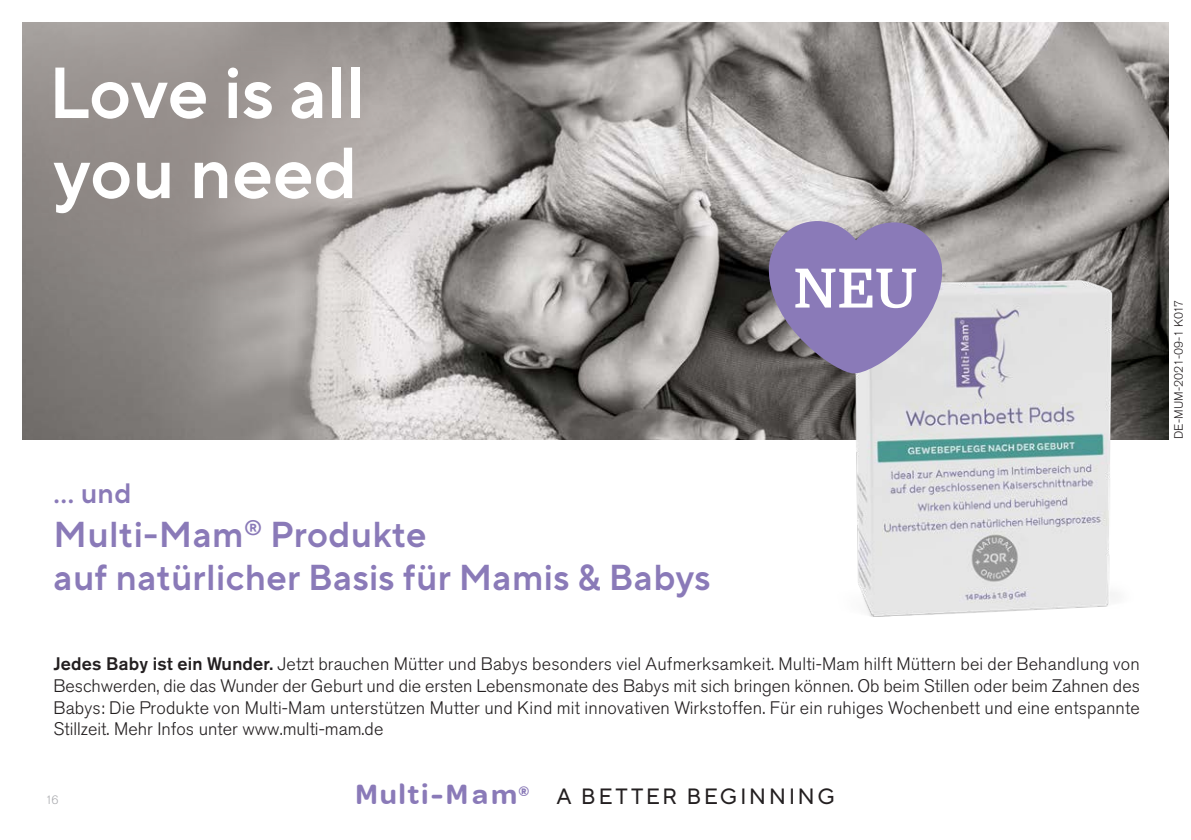
<style>
.page{position:relative;width:1191px;height:840px;background:#fff}
.page>*{position:absolute;margin:0;border:0;box-sizing:border-box;transform-origin:0 0}
.t1{font:600 72px/80px "TT Norms Pro";color:#fff}
.t2{font:54px "Domine";color:#fff}
.t3{font:600 36px/43.6px "TT Norms Pro";letter-spacing:.01em;color:#8a7ab8}
.t4{font:600 28px "TT Norms Pro";color:#8a7ab8}
.t5{font:22px "TT Norms Pro";letter-spacing:.11em;color:#231f20}
.t6{font:300 18px/21.6px "Akzidenz Grotesk Std";color:#231f20;text-align:justify}
.t7{font:300 12px "Akzidenz Grotesk Std";color:#231f20}
.t8{font:300 12px "Akzidenz Grotesk Std";color:#a8a9ad}
.s1{font-weight:500}
.s2{font-family:"Omnes";font-weight:600;font-size:29.4px;color:#8a7ab8}
</style>
<div class="page">
<img style="left:23px;top:23px;width:1145px;height:416px">
<img style="left:836px;top:280px;width:299px;height:337px">
<svg style="left:768px;top:220px;width:174px;height:154px;background:#8f83b0"></svg>
<svg style="left:23px;top:23px;width:506px;height:277px;background:#9e9996"></svg>
<h1 class="t1" style="left:49px;top:47px;width:318px">Love is all you need</h1>
<h3 class="t4" style="left:54px;top:472px;width:79px">... und</h3>
<h3 class="t3" style="left:54px;top:509px;width:658px">Multi-Mam<sup>®</sup> Produkte<br>auf natürlicher Basis für Mamis &amp; Babys</h3>
<h2 class="t2" style="left:793px;top:258px;width:126px">NEU</h2>
<p class="t6" style="left:54px;top:653px;width:1088px"><span class="s1">Jedes Baby ist ein Wunder.</span> Jetzt brauchen Mütter und Babys besonders viel Aufmerksamkeit. Multi-Mam hilft Müttern bei der Behandlung von Beschwerden, die das Wunder der Geburt und die ersten Lebensmonate des Babys mit sich bringen können. Ob beim Stillen oder beim Zahnen des Babys: Die Produkte von Multi-Mam unterstützen Mutter und Kind mit innovativen Wirkstoffen. Für ein ruhiges Wochenbett und eine entspannte Stillzeit. Mehr Infos unter www.multi-mam.de</p>
<p class="t8" style="left:45px;top:792px;width:15px">16</p>
<p class="t5" style="left:355px;top:780px;width:481px"><span class="s2">Multi-Mam</span><sup>®</sup> A BETTER BEGINNING</p>
<p class="t7" style="left:1172px;top:439px;width:141px;rotate:-90deg">DE-MUM-2021-09-1 K017</p>
</div>
